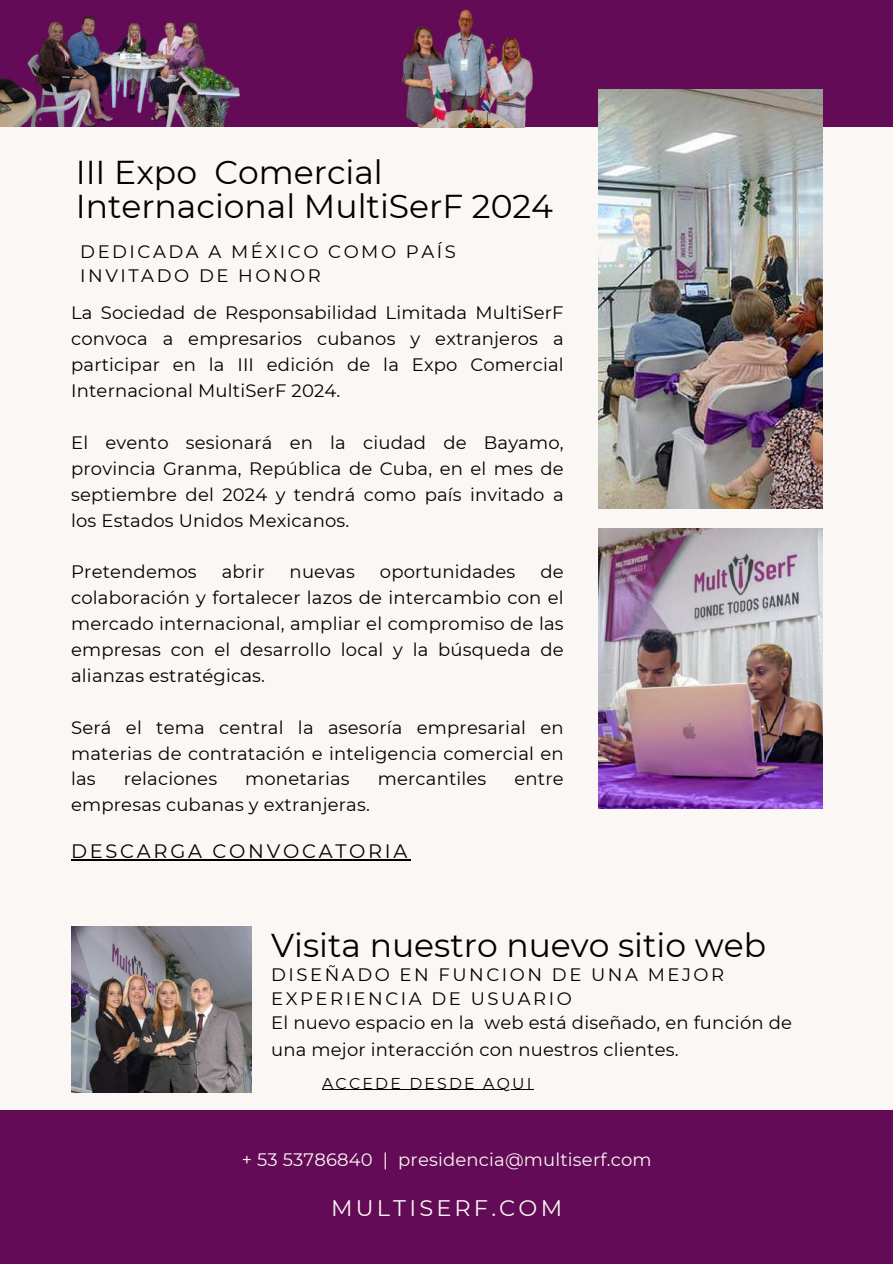
<style>
.page{position:relative;width:893px;height:1264px;background:#fff}
.page>*{position:absolute;margin:0;border:0;box-sizing:border-box;transform-origin:0 0}
.t1{font:33px/34.8px "Montserrat";color:#000}
.t2{font:22.5px "Montserrat";letter-spacing:.14em;color:#faf7f5}
.t3{font:19.35px "Montserrat";letter-spacing:.14em;color:#000}
.t4{font:18px/25.8px "Montserrat";letter-spacing:.01em;color:#000;text-align:justify}
.t5{font:18px/24.8px "Montserrat";letter-spacing:.14em;color:#000}
.t6{font:18px "Montserrat";letter-spacing:.01em;color:#faf7f5}
.t7{font:15.75px "Montserrat";letter-spacing:.14em;color:#000}
</style>
<div class="page">
<div style="left:0;top:0;width:892px;height:1263px;background:#faf7f5"></div>
<div style="left:0;top:0;width:892px;height:127px;background:#630b57"></div>
<div style="left:0;top:1109px;width:892px;height:154px;background:#630b57"></div>
<img style="left:71px;top:926px;width:181px;height:24px">
<img style="left:598px;top:89px;width:224px;height:419px">
<img style="left:598px;top:528px;width:224px;height:280px">
<img style="left:71px;top:950px;width:181px;height:142px">
<img style="left:402px;top:9px;width:131px;height:118px">
<img style="left:0;top:16px;width:240px;height:111px">
<hr style="left:71px;top:859px;width:339px;height:1px;background:#000">
<hr style="left:322px;top:1089px;width:211px;height:1px;background:#000">
<h1 class="t1" style="left:76px;top:154px;width:479px">III Expo Comercial<br>Internacional MultiSerF 2024</h1>
<p class="t5" style="left:80px;top:239px;width:377px">DEDICADA A MÉXICO COMO PAÍS<br>INVITADO DE HONOR</p>
<p class="t4" style="left:71px;top:300px;width:494px">La Sociedad de Responsabilidad Limitada MultiSerF convoca a empresarios cubanos y extranjeros a participar en la III edición de la Expo Comercial Internacional MultiSerF 2024.</p>
<p class="t4" style="left:71px;top:429px;width:494px">El evento sesionará en la ciudad de Bayamo, provincia Granma, República de Cuba, en el mes de septiembre del 2024 y tendrá como país invitado a los Estados Unidos Mexicanos.</p>
<p class="t4" style="left:71px;top:559px;width:127px">Pretendemos</p>
<p class="t4" style="left:222px;top:559px;width:44px">abrir</p>
<p class="t4" style="left:289px;top:559px;width:67px">nuevas</p>
<p class="t4" style="left:380px;top:559px;width:137px">oportunidades</p>
<p class="t4" style="left:71px;top:559px;width:494px;text-indent:469px">de colaboración y fortalecer lazos de intercambio con el mercado internacional, ampliar el compromiso de las empresas con el desarrollo local y la búsqueda de alianzas estratégicas.</p>
<p class="t4" style="left:71px;top:714px;width:494px">Será el tema central la asesoría empresarial en materias de contratación e inteligencia comercial en las</p>
<p class="t4" style="left:124px;top:766px;width:95px">relaciones</p>
<p class="t4" style="left:245px;top:766px;width:106px">monetarias</p>
<p class="t4" style="left:378px;top:766px;width:110px">mercantiles</p>
<p class="t4" style="left:514px;top:766px;width:51px">entre</p>
<p class="t4" style="left:71px;top:792px;width:300px">empresas cubanas y extranjeras.</p>
<p class="t3" style="left:71px;top:839px;width:338px">DESCARGA CONVOCATORIA</p>
<h1 class="t1" style="left:271px;top:927px;width:496px">Visita nuestro nuevo sitio web</h1>
<p class="t5" style="left:271px;top:961px;width:454px">DISEÑADO EN FUNCION DE UNA MEJOR<br>EXPERIENCIA DE USUARIO</p>
<p class="t4" style="left:271px;top:1008px;width:522px;line-height:27px">El nuevo espacio en la web está diseñado, en función de una mejor interacción con nuestros clientes.</p>
<p class="t7" style="left:322px;top:1073px;width:211px">ACCEDE DESDE AQUI</p>
<p class="t6" style="left:242px;top:1148px;width:411px">+ 53 53786840 | presidencia@multiserf.com</p>
<p class="t2" style="left:331px;top:1193px;width:232px">MULTISERF.COM</p>
</div>
